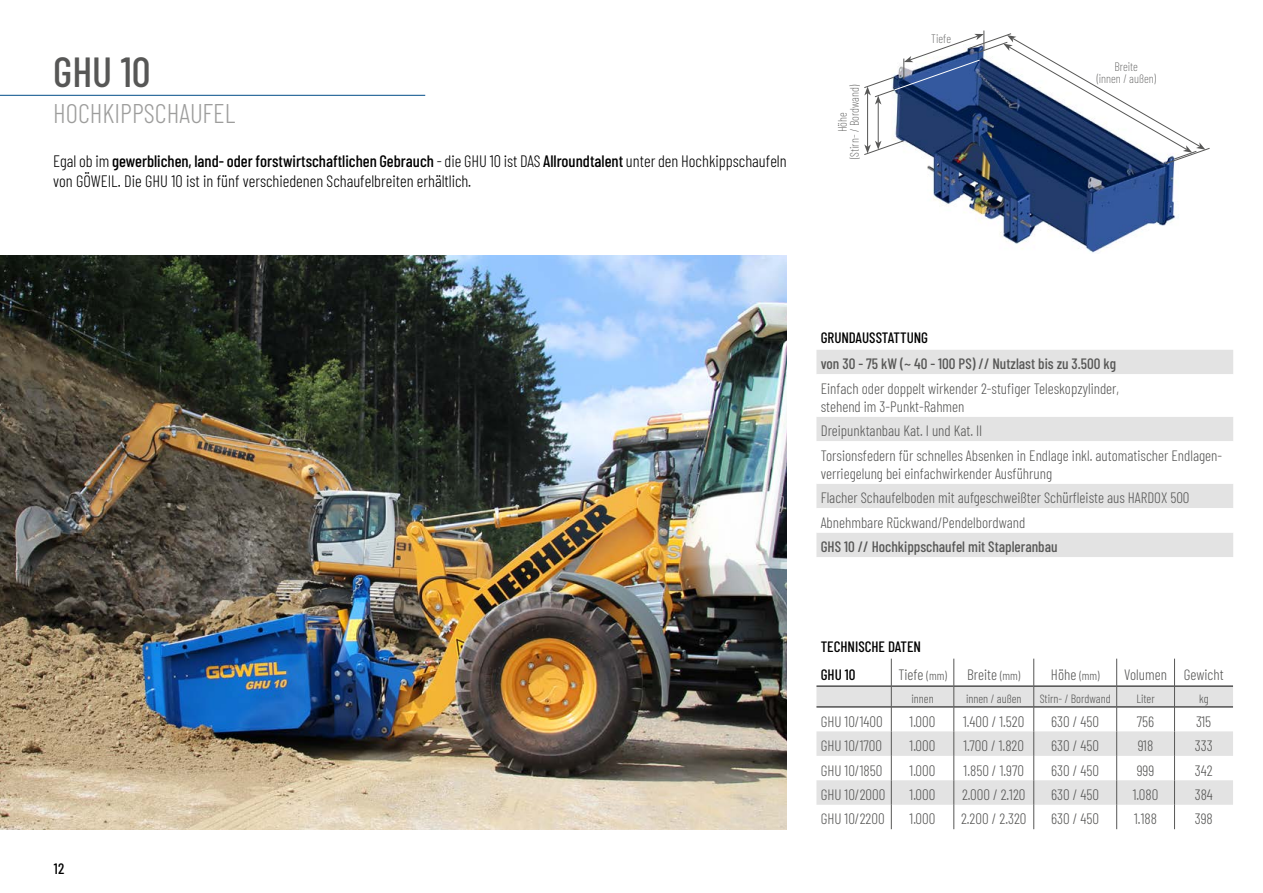
<style>
.page{position:relative;width:1263px;height:893px;background:#fff}
.page>*{position:absolute;margin:0;border:0;box-sizing:border-box;transform-origin:0 0}
.t1{font:500 42px "Barlow Condensed";color:#575756}
.t2{font:300 27px "Barlow Condensed";color:#9d9d9c}
.t3{font:300 16.5px/19.5px "Barlow Condensed";color:#000}
.t4{font:300 15px/24.5px "Barlow Condensed";color:#575756}
.t5{font:500 15px "Barlow Condensed";color:#575756}
.t6{font:500 15px "Barlow Condensed";color:#000}
.t7{font:200 12px/12px "Barlow Condensed";color:#575756;text-align:center}
.t8{font:300 12px "Barlow Condensed";color:#575756}
.s1{font-weight:500}
.s2{font-size:12px}
</style>
<div class="page">
<hr style="left:0;top:95px;width:425px;height:1px;background:#004d88">
<img style="left:0;top:255px;width:787px;height:574px">
<img style="left:927px;top:164px;width:252px;height:89px">
<svg style="left:864px;top:31px;width:346px;height:133px"></svg>
<div style="left:816px;top:350px;width:417px;height:207px;background:#e3e3e3"></div>
<svg style="left:816px;top:374px;width:417px;height:159px"></svg>
<svg style="left:816px;top:658px;width:417px;height:171px"></svg>
<h1 class="t1" style="left:53px;top:42px;width:99px">GHU 10</h1>
<h2 class="t2" style="left:53px;top:94px;width:184px">HOCHKIPPSCHAUFEL</h2>
<p class="t3" style="left:53px;top:151px;width:735px">Egal ob im <span class="s1">gewerblichen, land- oder forstwirtschaftlichen Gebrauch</span> - die GHU 10 ist DAS <span class="s1">Allroundtalent</span> unter den Hochkippschaufeln von GÖWEIL. Die GHU 10 ist in fünf verschiedenen Schaufelbreiten erhältlich.</p>
<p class="t7" style="left:836px;top:159px;width:76px;rotate:-90deg">Höhe<br>(Stirn- / Bordwand)</p>
<p class="t7" style="left:931px;top:32px;width:21px">Tiefe</p>
<p class="t7" style="left:1097px;top:60px;width:61px">Breite<br>(innen / außen)</p>
<p class="t6" style="left:54px;top:858px;width:12px">12</p>
<p class="t6" style="left:821px;top:327px;width:109px">GRUNDAUSSTATTUNG</p>
<p class="t5" style="left:821px;top:353px;width:297px">von 30 - 75 kW (~ 40 - 100 PS) // Nutzlast bis zu 3.500 kg</p>
<p class="t4" style="left:821px;top:378px;width:300px;line-height:18px">Einfach oder doppelt wirkender 2-stufiger Teleskopzylinder, stehend im 3-Punkt-Rahmen</p>
<p class="t4" style="left:821px;top:418px;width:403px">Dreipunktanbau Kat. I und Kat. II<br>Torsionsfedern für schnelles Absenken in Endlage inkl. automatischer Endlagen-</p>
<p class="t4" style="left:821px;top:460px;width:370px">verriegelung bei einfachwirkender Ausführung<br>Flacher Schaufelboden mit aufgeschweißter Schürfleiste aus HARDOX 500<br>Abnehmbare Rückwand/Pendelbordwand</p>
<p class="t5" style="left:821px;top:536px;width:238px">GHS 10 // Hochkippschaufel mit Stapleranbau</p>
<p class="t6" style="left:821px;top:636px;width:102px">TECHNISCHE DATEN</p>
<p class="t6" style="left:821px;top:664px;width:36px">GHU 10</p>
<p class="t4" style="left:898px;top:661px;width:50px">Tiefe <span class="s2">(mm)</span></p>
<p class="t4" style="left:967px;top:661px;width:55px">Breite <span class="s2">(mm)</span></p>
<p class="t4" style="left:1051px;top:661px;width:50px">Höhe <span class="s2">(mm)</span></p>
<p class="t4" style="left:1124px;top:661px;width:101px">Volumen Gewicht</p>
<p class="t8" style="left:911px;top:690px;width:24px">innen</p>
<p class="t8" style="left:966px;top:690px;width:57px">innen / außen</p>
<p class="t8" style="left:1040px;top:690px;width:73px">Stirn- / Bordwand</p>
<p class="t8" style="left:1136px;top:690px;width:20px">Liter</p>
<p class="t8" style="left:1199px;top:690px;width:11px">kg</p>
<p class="t4" style="left:821px;top:708px;width:63px">GHU 10/1400</p>
<p class="t4" style="left:910px;top:708px;width:27px">1.000</p>
<p class="t4" style="left:963px;top:708px;width:63px">1.400 / 1.520</p>
<p class="t4" style="left:1051px;top:708px;width:49px">630 / 450</p>
<p class="t4" style="left:1137px;top:708px;width:19px">756</p>
<p class="t4" style="left:1196px;top:708px;width:17px">315</p>
<p class="t4" style="left:821px;top:732px;width:63px">GHU 10/1700</p>
<p class="t4" style="left:910px;top:732px;width:27px">1.000</p>
<p class="t4" style="left:963px;top:732px;width:62px">1.700 / 1.820</p>
<p class="t4" style="left:1051px;top:732px;width:49px">630 / 450</p>
<p class="t4" style="left:1138px;top:732px;width:17px">918</p>
<p class="t4" style="left:1195px;top:732px;width:20px">333</p>
<p class="t4" style="left:821px;top:757px;width:63px">GHU 10/1850</p>
<p class="t4" style="left:910px;top:757px;width:27px">1.000</p>
<p class="t4" style="left:963px;top:757px;width:62px">1.850 / 1.970</p>
<p class="t4" style="left:1051px;top:757px;width:49px">630 / 450</p>
<p class="t4" style="left:1137px;top:757px;width:19px">999</p>
<p class="t4" style="left:1195px;top:757px;width:19px">342</p>
<p class="t4" style="left:821px;top:781px;width:66px">GHU 10/2000</p>
<p class="t4" style="left:910px;top:781px;width:27px">1.000</p>
<p class="t4" style="left:962px;top:781px;width:65px">2.000 / 2.120</p>
<p class="t4" style="left:1051px;top:781px;width:49px">630 / 450</p>
<p class="t4" style="left:1133px;top:781px;width:27px">1.080</p>
<p class="t4" style="left:1195px;top:781px;width:20px">384</p>
<p class="t4" style="left:821px;top:806px;width:65px">GHU 10/2200</p>
<p class="t4" style="left:910px;top:806px;width:27px">1.000</p>
<p class="t4" style="left:961px;top:806px;width:67px">2.200 / 2.320</p>
<p class="t4" style="left:1051px;top:806px;width:49px">630 / 450</p>
<p class="t4" style="left:1134px;top:806px;width:24px">1.188</p>
<p class="t4" style="left:1195px;top:806px;width:20px">398</p>
</div>
